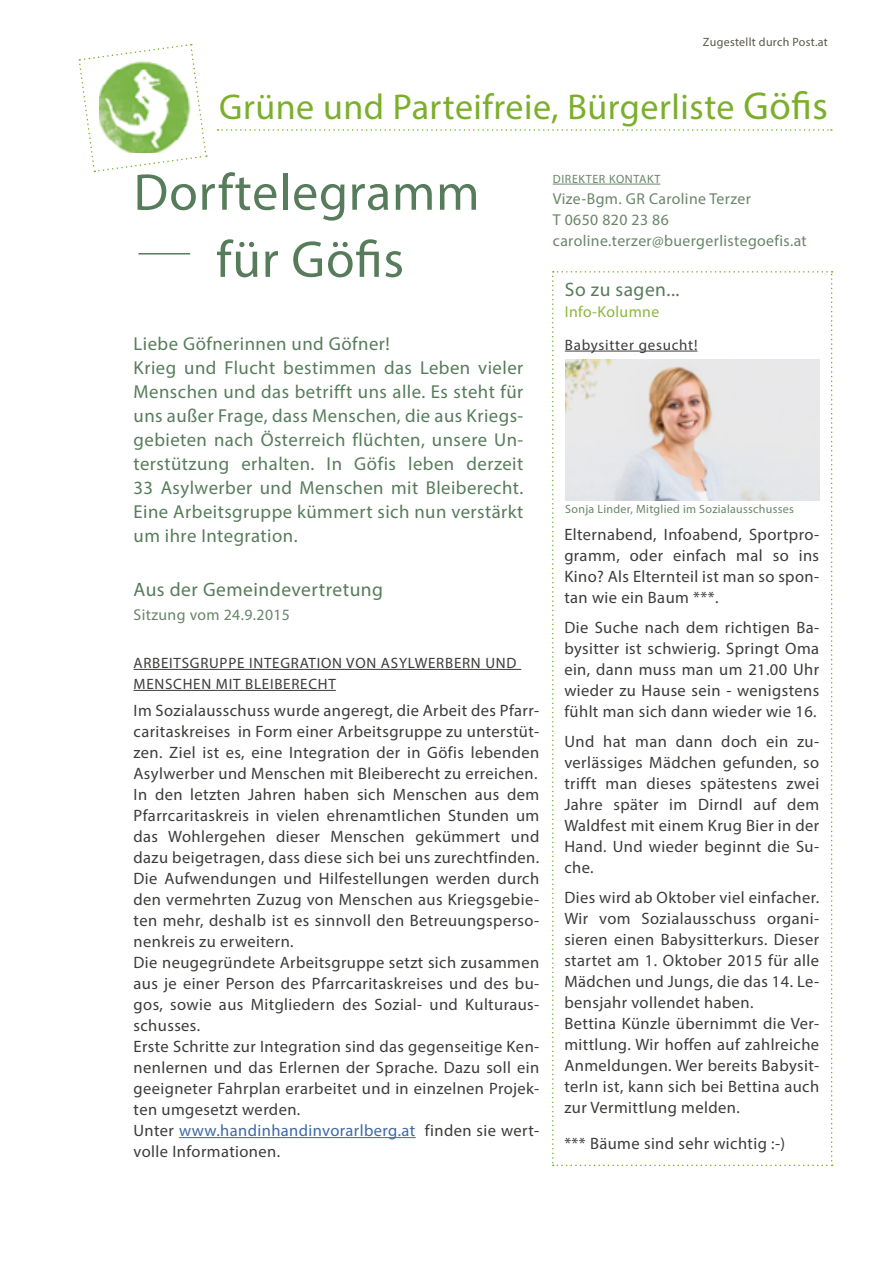
<style>
.page{position:relative;width:893px;height:1263px;background:#fff}
.page>*{position:absolute;margin:0;border:0;box-sizing:border-box;transform-origin:0 0}
.t1{font:52.05px/67.1px "Myriad Pro";letter-spacing:.015em;color:#577c5b;text-align:center}
.t2{font:36px "Myriad Pro";letter-spacing:.015em;color:#7baf2a}
.t3{font:19.5px "Myriad Pro";letter-spacing:.025em;color:#577c5b}
.t4{font:18.75px/24px "Myriad Pro";letter-spacing:.025em;color:#577c5b}
.t5{font:16.5px/21px "Myriad Pro";letter-spacing:.025em;color:#3c3c3b;text-align:justify}
.t6{font:15.75px/21px "Myriad Pro";letter-spacing:.025em;color:#688668}
.t7{font:15.75px "Myriad Pro";letter-spacing:.025em;color:#8bb63e}
.t8{font:15px/21px "Myriad Pro";letter-spacing:.05em;color:#3c3c3b}
.t9{font:12px "Myriad Pro";letter-spacing:.025em;color:#688668}
.t10{font:12px "Myriad Pro";letter-spacing:.025em;color:#595746}
.t11{font:12px "Myriad Pro";letter-spacing:.05em;color:#688668}
.s1{font-size:39px}
.s2{color:#3f68a5}
</style>
<div class="page">
<svg style="left:552px;top:271px;width:281px;height:895px"></svg>
<hr style="left:565px;top:351px;width:132px;height:1px;background:#3c3c3b">
<hr style="left:553px;top:184px;width:107px;height:1px;background:#688668">
<hr style="left:138px;top:253px;width:52px;height:1px;background:#577c5b">
<hr style="left:134px;top:669px;width:387px;height:1px;background:#3c3c3b">
<hr style="left:134px;top:690px;width:202px;height:1px;background:#3c3c3b">
<hr style="left:179px;top:1137px;width:237px;height:1px;background:#3f68a5">
<svg style="left:218px;top:129px;width:614px;height:2px"></svg>
<svg style="left:78px;top:44px;width:129px;height:128px"></svg>
<img style="left:99px;top:60px;width:91px;height:92px">
<img style="left:565px;top:359px;width:255px;height:142px">
<p class="t10" style="left:703px;top:35px;width:126px">Zugestellt durch Post.at</p>
<h2 class="t2" style="left:219px;top:84px;width:610px">Grüne und Parteifreie, Bürgerliste <span class="s1">Göfis</span></h2>
<h1 class="t1" style="left:134px;top:158px;width:348px">Dorftelegramm für Göfis</h1>
<p class="t11" style="left:553px;top:171px;width:109px">DIREKTER KONTAKT</p>
<p class="t6" style="left:553px;top:188px;width:255px">Vize-Bgm. GR Caroline Terzer<br>T 0650 820 23 86 caroline.terzer@buergerlistegoefis.at</p>
<p class="t4" style="left:134px;top:331px;width:391px">Liebe Göfnerinnen und Göfner!<br>Krieg und Flucht bestimmen das Leben vieler Menschen und das betrifft uns alle. Es steht für uns außer Frage, dass Menschen, die aus Kriegs&shy;gebieten nach Österreich flüchten, unsere Un&shy;terstützung erhalten. In Göfis leben derzeit 33 Asylwerber und Menschen mit Bleiberecht.<br>Eine Arbeitsgruppe kümmert sich nun verstärkt um ihre Integration.</p>
<p class="t3" style="left:134px;top:577px;width:251px">Aus der Gemeindevertretung</p>
<p class="t6" style="left:134px;top:604px;width:158px">Sitzung vom 24.9.2015</p>
<p class="t8" style="left:134px;top:652px;width:384px">ARBEITSGRUPPE INTEGRATION VON ASYLWERBERN UND<br>MENSCHEN MIT BLEIBERECHT</p>
<p class="t5" style="left:134px;top:700px;width:407px;text-align:left">Im Sozialausschuss wurde angeregt, die Arbeit des Pfarr&shy;caritaskreises in Form einer Arbeitsgruppe zu unterstüt&shy;zen. Ziel ist es, eine Integration der in Göfis lebenden Asylwerber und Menschen mit Bleiberecht zu erreichen.<br>In den letzten Jahren haben sich Menschen aus dem Pfarrcaritaskreis in vielen ehrenamtlichen Stunden um das Wohlergehen dieser Menschen gekümmert und dazu beigetragen, dass diese sich bei uns zurechtfinden.<br>Die Aufwendungen und Hilfestellungen werden durch den vermehrten Zuzug von Menschen aus Kriegsgebie&shy;ten mehr, deshalb ist es sinnvoll den Betreuungsperso&shy;nenkreis zu erweitern.<br>Die neugegründete Arbeitsgruppe setzt sich zusammen aus je einer Person des Pfarrcaritaskreises und des bu&shy;gos, sowie aus Mitgliedern des Sozial- und Kulturaus&shy;schusses.<br>Erste Schritte zur Integration sind das gegenseitige Ken&shy;nenlernen und das Erlernen der Sprache. Dazu soll ein geeigneter Fahrplan erarbeitet und in einzelnen Projek&shy;ten umgesetzt werden.<br>Unter <span class="s2">www.handinhandinvorarlberg.at</span> finden sie wert&shy;volle Informationen.</p>
<p class="t3" style="left:565px;top:277px;width:116px">So zu sagen...</p>
<p class="t7" style="left:565px;top:302px;width:96px">Info-Kolumne</p>
<p class="t8" style="left:565px;top:334px;width:134px">Babysitter gesucht!</p>
<p class="t9" style="left:565px;top:501px;width:230px">Sonja Linder, Mitglied im Sozialausschusses</p>
<p class="t5" style="left:564px;top:524px;width:256px">Elternabend, Infoabend, Sportpro&shy;gramm, oder einfach mal so ins Kino? Als Elternteil ist man so spon&shy;tan wie ein Baum ***.</p>
<p class="t5" style="left:564px;top:617px;width:256px">Die Suche nach dem richtigen Ba&shy;bysitter ist schwierig. Springt Oma ein, dann muss man um 21.00 Uhr wieder zu Hause sein - wenigstens fühlt man sich dann wieder wie 16.</p>
<p class="t5" style="left:564px;top:731px;width:256px">Und hat man dann doch ein zu&shy;verlässiges Mädchen gefunden, so trifft man dieses spätestens zwei Jahre später im Dirndl auf dem Waldfest mit einem Krug Bier in der Hand. Und wieder beginnt die Su&shy;che.</p>
<p class="t5" style="left:564px;top:887px;width:256px;text-align:left">Dies wird ab Oktober viel einfacher.<br>Wir vom Sozialausschuss organi&shy;sieren einen Babysitterkurs. Dieser startet am 1. Oktober 2015 für alle Mädchen und Jungs, die das 14. Le&shy;bensjahr vollendet haben.<br>Bettina Künzle übernimmt die Ver&shy;mittlung. Wir hoffen auf zahlreiche Anmeldungen. Wer bereits Babysit&shy;terIn ist, kann sich bei Bettina auch zur Vermittlung melden.</p>
<p class="t5" style="left:564px;top:1133px;width:222px">*** Bäume sind sehr wichtig :-)</p>
</div>
